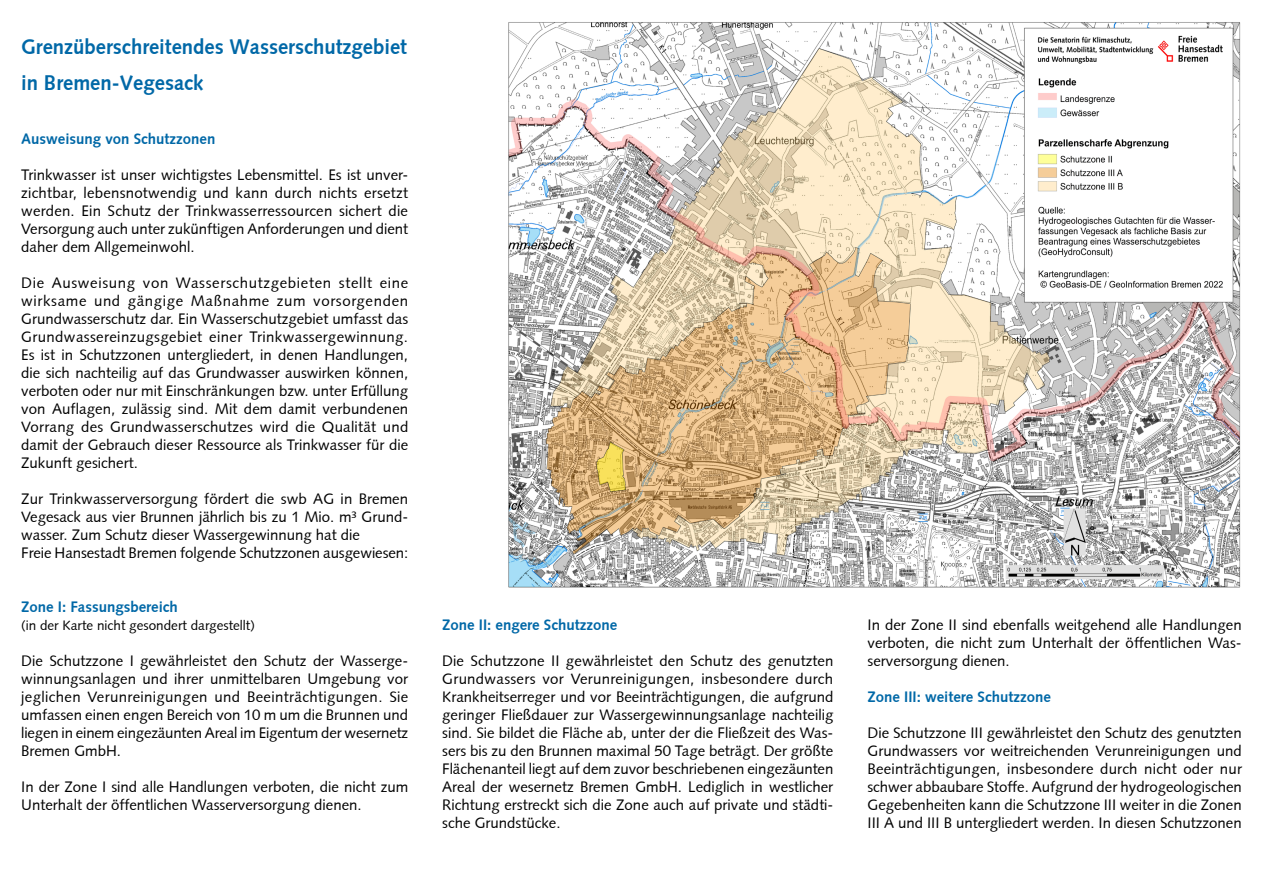
<style>
.page{position:relative;width:1263px;height:893px;background:#fff}
.page>*{position:absolute;margin:0;border:0;box-sizing:border-box;transform-origin:0 0}
.t1{font:700 21px/36px "Syntax";color:#0068a7}
.t2{font:15px/18px "Syntax";color:#000;text-align:justify}
.t3{font:700 15px "Syntax";color:#0068a7}
.t4{font:13.5px "Syntax";color:#000}
</style>
<div class="page">
<img style="left:508px;top:22px;width:733px;height:566px">
<h1 class="t1" style="left:21px;top:29px;width:387px">Grenzüberschreitendes Wasserschutzgebiet in Bremen-Vegesack</h1>
<p class="t3" style="left:21px;top:130px;width:196px">Ausweisung von Schutzzonen</p>
<p class="t2" style="left:21px;top:166px;width:388px">Trinkwasser ist unser wichtigstes Lebensmittel. Es ist unver&shy;zichtbar, lebensnotwendig und kann durch nichts ersetzt werden. Ein Schutz der Trinkwasserressourcen sichert die Versorgung auch unter zukünftigen Anforderungen und dient daher dem Allgemeinwohl.</p>
<p class="t2" style="left:21px;top:274px;width:389px">Die Ausweisung von Wasserschutzgebieten stellt eine wirksame und gängige Maßnahme zum vorsorgenden Grundwasserschutz dar. Ein Wasserschutzgebiet umfasst das Grundwassereinzugsgebiet einer Trinkwassergewinnung.<br>Es ist in Schutzzonen untergliedert, in denen Handlungen, die sich nachteilig auf das Grundwasser auswirken können, verboten oder nur mit Einschränkungen bzw. unter Erfüllung von Auflagen, zulässig sind. Mit dem damit verbundenen Vorrang des Grundwasserschutzes wird die Qualität und damit der Gebrauch dieser Ressource als Trinkwasser für die Zukunft gesichert.</p>
<p class="t2" style="left:21px;top:490px;width:388px;text-align:left">Zur Trinkwasserversorgung fördert die swb AG in Bremen Vegesack aus vier Brunnen jährlich bis zu 1 Mio. m³ Grund&shy;wasser. Zum Schutz dieser Wassergewinnung hat die<br>Freie Hansestadt Bremen folgende Schutzzonen ausgewiesen:</p>
<p class="t3" style="left:21px;top:598px;width:158px">Zone I: Fassungsbereich</p>
<p class="t4" style="left:21px;top:617px;width:235px">(in der Karte nicht gesondert dargestellt)</p>
<p class="t2" style="left:21px;top:652px;width:389px">Die Schutzzone I gewährleistet den Schutz der Wasserge&shy;winnungsanlagen und ihrer unmittelbaren Umgebung vor jeglichen Verunreinigungen und Beeinträchtigungen. Sie umfassen einen engen Bereich von 10 m um die Brunnen und liegen in einem eingezäunten Areal im Eigentum der wesernetz Bremen GmbH.</p>
<p class="t2" style="left:21px;top:778px;width:388px">In der Zone I sind alle Handlungen verboten, die nicht zum<br>Unterhalt der öffentlichen Wasserversorgung dienen.</p>
<p class="t3" style="left:442px;top:616px;width:177px">Zone II: engere Schutzzone</p>
<p class="t2" style="left:442px;top:652px;width:393px">Die Schutzzone II gewährleistet den Schutz des genutzten Grundwassers vor Verunreinigungen, insbesondere durch Krankheitserreger und vor Beeinträchtigungen, die aufgrund geringer Fließdauer zur Wassergewinnungsanlage nachteilig sind. Sie bildet die Fläche ab, unter der die Fließzeit des Was&shy;sers bis zu den Brunnen maximal 50 Tage beträgt. Der größte Flächenanteil liegt auf dem zuvor beschriebenen eingezäunten Areal der wesernetz Bremen GmbH. Lediglich in westlicher Richtung erstreckt sich die Zone auch auf private und städti&shy;sche Grundstücke.</p>
<p class="t2" style="left:867px;top:616px;width:376px">In der Zone II sind ebenfalls weitgehend alle Handlungen verboten, die nicht zum Unterhalt der öffentlichen Was&shy;serversorgung dienen.</p>
<p class="t3" style="left:867px;top:688px;width:185px">Zone III: weitere Schutzzone</p>
<p class="t2" style="left:867px;top:724px;width:376px">Die Schutzzone III gewährleistet den Schutz des genutzten Grundwassers vor weitreichenden Verunreinigungen und Beeinträchtigungen, insbesondere durch nicht oder nur schwer abbaubare Stoffe. Aufgrund der hydrogeologischen Gegebenheiten kann die Schutzzone III weiter in die Zonen III A und III B untergliedert werden. In diesen Schutzzonen</p>
</div>
